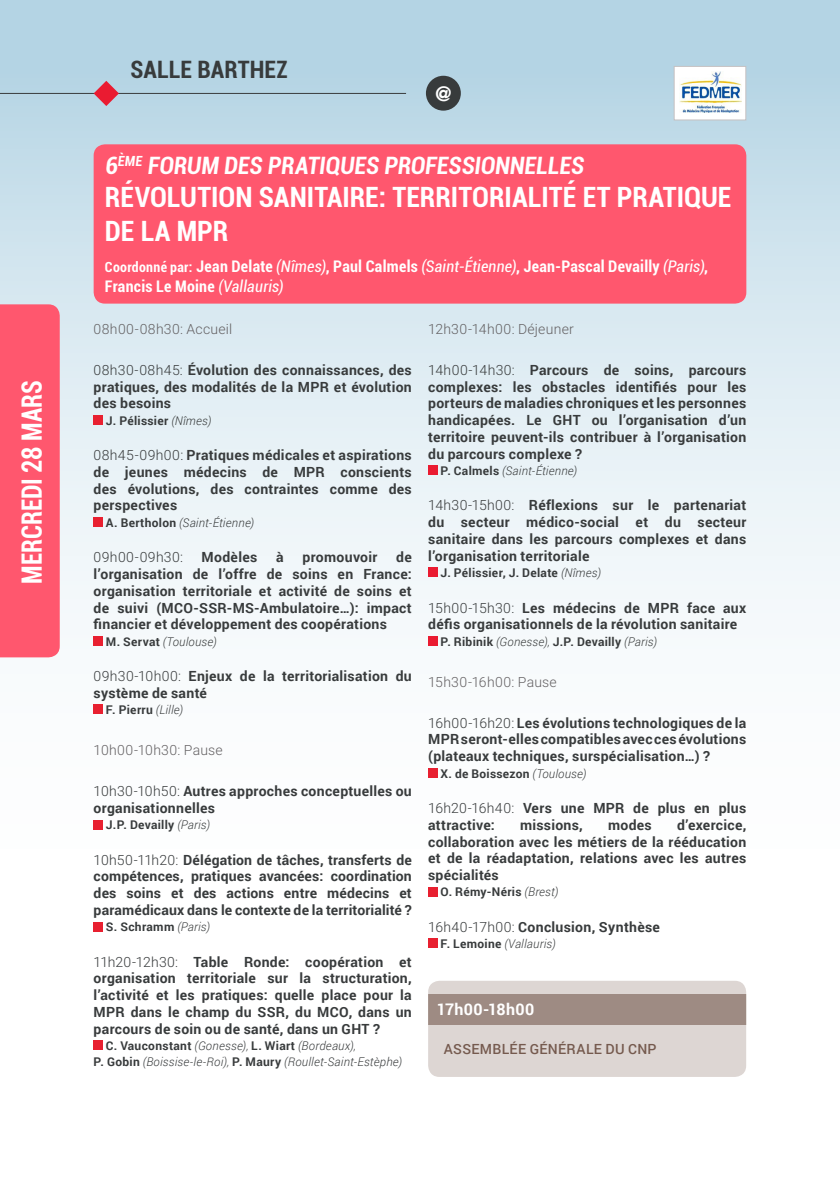
<style>
.page{position:relative;width:840px;height:1191px;background:#fff}
.page>*{position:absolute;margin:0;border:0;box-sizing:border-box;transform-origin:0 0}
.t1{font:700 condensed 28px/33.6px "Roboto";color:#fff}
.t2{font:700 condensed 28px "Roboto";color:#fff;scale:.9 1}
.t3{font:700 condensed 24px "Roboto";color:#fff}
.conferencier{font:700 condensed 24px "Roboto";color:#383b3c}
.t4{font:18.6px "Boris Black Bloxx";color:#fff}
.speakers{font:700 condensed 16px/20px "Roboto";letter-spacing:.015em;color:#fff}
.t5{font:700 16px "Roboto";letter-spacing:.02em;color:#fff}
.titire_fond_claire{font:700 14px/16.8px "Roboto";letter-spacing:.02em;color:#383b3c;text-align:justify}
.titire_fond_claire-2{font:300 14px "Roboto";letter-spacing:.02em;color:#646163}
.t6{font:500 14px "Roboto";letter-spacing:.025em;color:#755a4e}
.titire_fond_claire-3{font:300 14px "Roboto";letter-spacing:.025em;color:#383b3c}
.titire_fond_claire-4{font:italic 300 12px "Roboto";letter-spacing:.02em;color:#383b3c}
.titire_fond_claire-5{font:700 12px "Roboto";letter-spacing:.025em;color:#383b3c}
.s1{font-size:14px}
.s2{font-weight:400;font-style:italic}
.s3{font-weight:300}
.s4{font-weight:300;font-style:italic}
.s5{font-weight:700;font-style:normal}
</style>
<div class="page">
<div style="left:0;top:0;width:839px;height:848px;background:linear-gradient(to bottom,#b6d5e4,#fff)"></div>
<div style="left:0;top:304px;width:60px;height:353px;background:#ff576e"></div>
<hr style="left:0;top:93px;width:406px;height:1px;background:#383b3c">
<svg style="left:94px;top:81px;width:25px;height:25px"></svg>
<div style="left:94px;top:144px;width:652px;height:160px;background:#ff576e;border-radius:11px"></div>
<div style="left:94px;top:415px;width:9px;height:10px;background:#e82030"></div>
<div style="left:94px;top:517px;width:9px;height:10px;background:#e82030"></div>
<div style="left:94px;top:636px;width:9px;height:9px;background:#e82030"></div>
<div style="left:94px;top:704px;width:9px;height:10px;background:#e82030"></div>
<div style="left:94px;top:820px;width:9px;height:9px;background:#e82030"></div>
<div style="left:94px;top:922px;width:9px;height:9px;background:#e82030"></div>
<div style="left:94px;top:1040px;width:9px;height:10px;background:#e82030"></div>
<div style="left:428px;top:466px;width:9px;height:9px;background:#ea1b31"></div>
<div style="left:428px;top:568px;width:9px;height:9px;background:#ea1b31"></div>
<div style="left:428px;top:636px;width:9px;height:9px;background:#ea1b31"></div>
<div style="left:428px;top:768px;width:9px;height:9px;background:#e82030"></div>
<div style="left:428px;top:887px;width:9px;height:9px;background:#e82030"></div>
<div style="left:428px;top:938px;width:9px;height:10px;background:#e82030"></div>
<div style="left:428px;top:980px;width:317px;height:97px;background:#ddd6d3;border-radius:11px"></div>
<div style="left:428px;top:994px;width:317px;height:30px;background:#9e8b83"></div>
<div style="left:425px;top:76px;width:35px;height:35px;background:#383b3c;border-radius:50%"></div>
<div style="left:673px;top:66px;width:72px;height:54px;background:#fff"></div>
<img style="left:679px;top:72px;width:61px;height:41px">
<div style="left:673px;top:66px;width:73px;height:54px;border:1px solid #c5c2c3"></div>
<h1 class="t2" style="left:12px;top:583px;width:227px;rotate:-90deg">MERCREDI 28 MARS</h1>
<p class="conferencier" style="left:130px;top:53px;width:159px">SALLE BARTHEZ</p>
<p class="t4" style="left:434px;top:78px;width:19px">@</p>
<p class="t3" style="left:105px;top:148px;width:483px">6<sup>ÈME</sup> FORUM DES PRATIQUES PROFESSIONNELLES</p>
<p class="t1" style="left:105px;top:179px;width:627px">RÉVOLUTION SANITAIRE: TERRITORIALITÉ ET PRATIQUE<br>DE LA MPR</p>
<p class="speakers" style="left:105px;top:256px;width:604px"><span class="s1">Coordonné par:</span> Jean Delate <span class="s2">(Nîmes)</span>, Paul Calmels <span class="s2">(Saint-Étienne)</span>, Jean-Pascal Devailly <span class="s2">(Paris)</span>,<br>Francis Le Moine <span class="s2">(Vallauris)</span></p>
<p class="titire_fond_claire-2" style="left:94px;top:319px;width:140px">08h00-08h30: Accueil</p>
<p class="titire_fond_claire" style="left:94px;top:361px;width:319px"><span class="s3">08h30-08h45:</span> Évolution des connaissances, des pratiques, des modalités de la MPR et évolution des besoins</p>
<p class="titire_fond_claire-5" style="left:106px;top:412px;width:107px">J. Pélissier <span class="s4">(Nîmes)</span></p>
<p class="titire_fond_claire" style="left:94px;top:446px;width:319px"><span class="s3">08h45-09h00:</span> Pratiques médicales et aspirations de jeunes médecins de MPR conscients des évolutions, des contraintes comme des perspectives</p>
<p class="titire_fond_claire-4" style="left:106px;top:514px;width:150px"><span class="s5">A. Bertholon</span> (Saint-Étienne)</p>
<p class="titire_fond_claire-3" style="left:94px;top:547px;width:91px">09h00-09h30:</p>
<p class="titire_fond_claire" style="left:201px;top:548px;width:57px">Modèles</p>
<p class="titire_fond_claire" style="left:276px;top:548px;width:9px">à</p>
<p class="titire_fond_claire" style="left:302px;top:548px;width:76px">promouvoir</p>
<p class="titire_fond_claire" style="left:94px;top:548px;width:319px;text-indent:302px">de l’organisation de l’offre de soins en France: organisation territoriale et activité de soins et de suivi (MCO-SSR-MS-Ambulatoire…): impact financier et développement des coopérations</p>
<p class="titire_fond_claire-4" style="left:106px;top:633px;width:112px"><span class="s5">M. Servat</span> (Toulouse)</p>
<p class="titire_fond_claire" style="left:94px;top:667px;width:319px"><span class="s3">09h30-10h00:</span> Enjeux de la territorialisation du système de santé</p>
<p class="titire_fond_claire-5" style="left:106px;top:701px;width:79px">F. Pierru <span class="s4">(Lille)</span></p>
<p class="titire_fond_claire-2" style="left:94px;top:740px;width:131px">10h00-10h30: Pause</p>
<p class="titire_fond_claire" style="left:94px;top:782px;width:319px"><span class="s3">10h30-10h50:</span> Autres approches conceptuelles ou organisationnelles</p>
<p class="titire_fond_claire-5" style="left:106px;top:816px;width:105px">J.P. Devailly <span class="s4">(Paris)</span></p>
<p class="titire_fond_claire" style="left:94px;top:850px;width:319px"><span class="s3">10h50-11h20:</span> Délégation de tâches, transferts de compétences, pratiques avancées: coordination des soins et des actions entre médecins et paramédicaux dans le contexte de la territorialité ?</p>
<p class="titire_fond_claire-5" style="left:106px;top:918px;width:106px">S. Schramm <span class="s4">(Paris)</span></p>
<p class="titire_fond_claire" style="left:94px;top:952px;width:319px"><span class="s3">11h20-12h30:</span> Table Ronde: coopération et organisation territoriale sur la structuration, l’activité et les pratiques: quelle place pour la MPR dans le champ du SSR, du MCO, dans un parcours de soin ou de santé, dans un GHT ?</p>
<p class="titire_fond_claire-4" style="left:106px;top:1037px;width:251px"><span class="s5">C. Vauconstant</span> (Gonesse), <span class="s5">L. Wiart</span> (Bordeaux),</p>
<p class="titire_fond_claire-4" style="left:94px;top:1053px;width:310px"><span class="s5">P. Gobin</span> (Boissise-le-Roi), <span class="s5">P. Maury</span> (Roullet-Saint-Estèphe)</p>
<p class="titire_fond_claire-2" style="left:428px;top:319px;width:147px">12h30-14h00: Déjeuner</p>
<p class="titire_fond_claire" style="left:428px;top:361px;width:319px"><span class="s3">14h00-14h30:</span> Parcours de soins, parcours complexes: les obstacles identifiés pour les porteurs de maladies chroniques et les personnes handicapées. Le GHT ou l’organisation d’un territoire peuvent-ils contribuer à l’organisation du parcours complexe ?</p>
<p class="titire_fond_claire-4" style="left:440px;top:462px;width:138px"><span class="s5">P. Calmels</span> (Saint-Étienne)</p>
<p class="titire_fond_claire" style="left:428px;top:496px;width:319px"><span class="s3">14h30-15h00:</span> Réflexions sur le partenariat du secteur médico-social et du secteur sanitaire dans les parcours complexes et dans l’organisation territoriale</p>
<p class="titire_fond_claire-5" style="left:440px;top:564px;width:162px">J. Pélissier, J. Delate <span class="s4">(Nîmes)</span></p>
<p class="titire_fond_claire" style="left:428px;top:598px;width:319px"><span class="s3">15h00-15h30:</span> Les médecins de MPR face aux défis organisationnels de la révolution sanitaire</p>
<p class="titire_fond_claire-5" style="left:440px;top:633px;width:218px">P. Ribinik <span class="s4">(Gonesse),</span> J.P. Devailly <span class="s4">(Paris)</span></p>
<p class="titire_fond_claire-2" style="left:428px;top:672px;width:130px">15h30-16h00: Pause</p>
<p class="titire_fond_claire" style="left:428px;top:713px;width:319px"><span class="s3">16h00-16h20:</span> Les évolutions technologiques de la MPR seront-elles compatibles avec ces évolutions (plateaux techniques, surspécialisation…) ?</p>
<p class="titire_fond_claire-5" style="left:440px;top:765px;width:147px">X. de Boissezon <span class="s4">(Toulouse)</span></p>
<p class="titire_fond_claire" style="left:428px;top:799px;width:319px"><span class="s3">16h20-16h40:</span> Vers une MPR de plus en plus attractive:</p>
<p class="titire_fond_claire" style="left:428px;top:815px;width:319px;text-indent:249px">d’exercice, collaboration avec les métiers de la rééducation et de la réadaptation, relations avec les autres spécialités</p>
<p class="titire_fond_claire-5" style="left:440px;top:883px;width:119px">O. Rémy-Néris <span class="s4">(Brest)</span></p>
<p class="titire_fond_claire" style="left:428px;top:917px;width:233px"><span class="s3">16h40-17h00:</span> Conclusion, Synthèse</p>
<p class="titire_fond_claire-4" style="left:440px;top:935px;width:117px"><span class="s5">F. Lemoine</span> (Vallauris)</p>
<p class="titire_fond_claire" style="left:519px;top:815px;width:64px">missions,</p>
<p class="titire_fond_claire" style="left:607px;top:815px;width:45px">modes</p>
<p class="t5" style="left:436px;top:997px;width:99px">17h00-18h00</p>
<p class="t6" style="left:443px;top:1039px;width:214px">ASSEMBLÉE GÉNÉRALE DU CNP</p>
</div>
